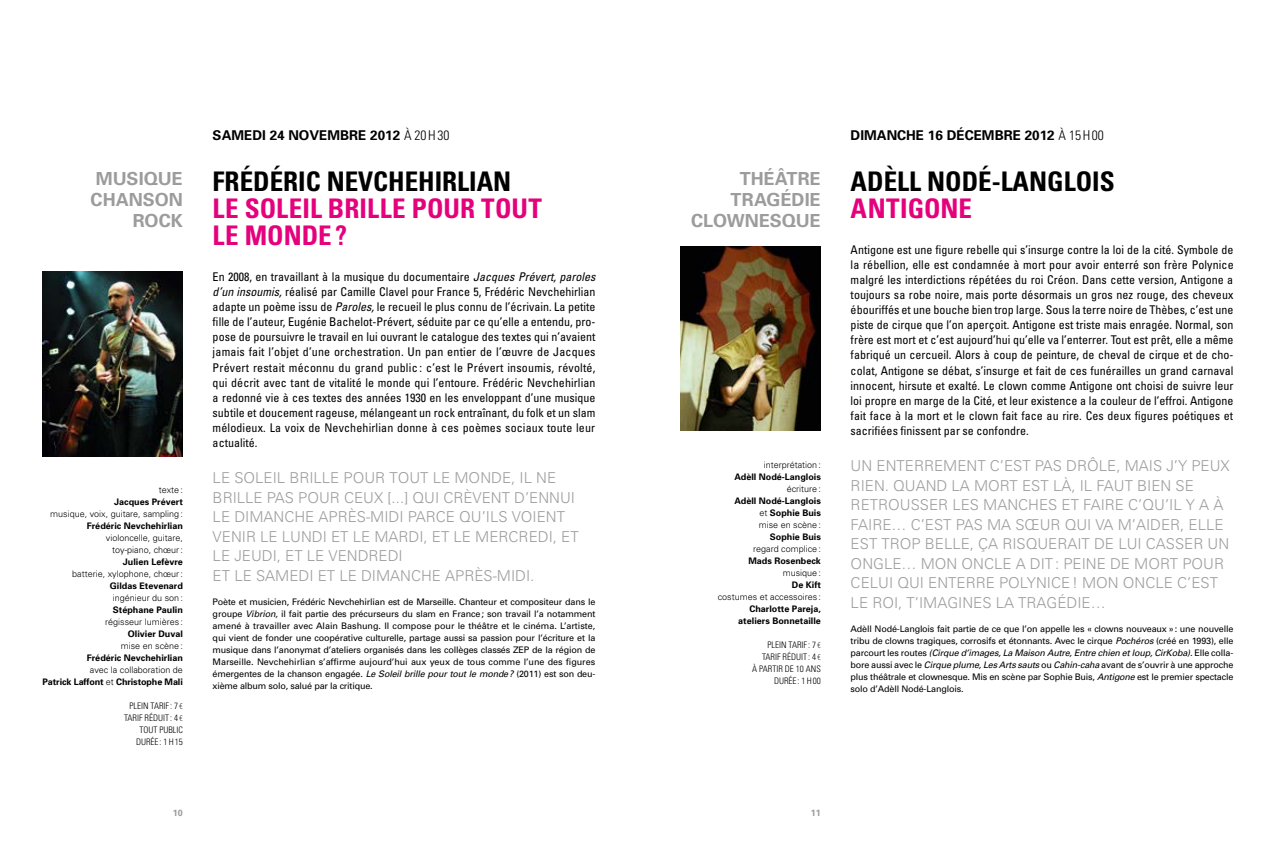
<style>
.page{position:relative;width:1276px;height:851px;background:#fff}
.page>*{position:absolute;margin:0;border:0;box-sizing:border-box;transform-origin:0 0}
.t1{font:700 condensed 27px "Univers";color:#000}
.t2{font:700 condensed 27px/27px "Univers";color:#e5007c}
.t3{font:700 18px/21px "Univers";letter-spacing:.005em;color:#9c9c9d}
.t4{font:300 15px/19.5px "Univers";color:#9c9c9d}
.t5{font:700 13.5px "Univers";color:#000}
.t6{font:condensed 12px/15px "Univers";letter-spacing:.005em;color:#000;text-align:justify}
.t7{font:9px/12px "Univers";letter-spacing:-.02em;color:#000;text-align:justify}
.t8{font:700 9px/12px "Univers";color:#000;text-align:right}
.t9{font:300 9px/12px "Univers";color:#000;text-align:right}
.t10{font:300 condensed 9px/12px "Univers";color:#000;text-align:right}
.t11{font:700 9px "Univers";color:#9c9c9d}
.s1{font-weight:300}
.s2{font-family:"Myriad Pro"}
.s3{font-weight:300;font-stretch:condensed}
.s4{font-style:italic}
</style>
<div class="page">
<img style="left:43px;top:271px;width:140px;height:185px">
<img style="left:680px;top:246px;width:141px;height:185px">
<h2 class="t3" style="left:96px;top:167px;width:89px">musique</h2>
<h2 class="t3" style="left:90px;top:188px;width:40px">chanson</h2>
<h2 class="t3" style="left:133px;top:209px;width:14px">roc</h2>
<h2 class="t3" style="left:171px;top:209px;width:14px">k</h2>
<p class="t9" style="left:159px;top:484px;width:26px">texte:</p>
<p class="t8" style="left:114px;top:495px;width:70px">Jacques Prévert</p>
<p class="t9" style="left:50px;top:508px;width:134px">musique, voix, guitare, sampling:</p>
<p class="t8" style="left:87px;top:519px;width:98px">Frédéric Nevchehirlian</p>
<p class="t9" style="left:106px;top:531px;width:79px">violoncelle, guitare, toy-piano, chœur:</p>
<p class="t8" style="left:123px;top:555px;width:62px">Julien Lefèvre</p>
<p class="t9" style="left:72px;top:567px;width:112px">batterie, xylophone, chœur:</p>
<p class="t8" style="left:110px;top:579px;width:75px">Gildas Etevenard</p>
<p class="t9" style="left:113px;top:591px;width:72px">ingénieur du son:</p>
<p class="t8" style="left:113px;top:603px;width:72px">Stéphane Paulin</p>
<p class="t9" style="left:105px;top:615px;width:79px">régisseur lumières :</p>
<p class="t8" style="left:128px;top:627px;width:57px">Olivier Duval</p>
<p class="t9" style="left:121px;top:639px;width:64px">mise en scène:</p>
<p class="t8" style="left:87px;top:651px;width:98px">Frédéric Nevchehirlian</p>
<p class="t8" style="left:43px;top:663px;width:142px"><span class="s1">avec la collaboration de<br></span>Patrick Laffont <span class="s1">et</span> Christophe Mali</p>
<p class="t10" style="left:124px;top:700px;width:60px">PLEIN TARIF: 7 <span class="s2">€<br></span>TARIF RÉDUIT : 4 <span class="s2">€<br></span>TOUT PUBLIC<br>DURÉE : 1H15</p>
<p class="t5" style="left:213px;top:127px;width:238px">SAMEDI 24 NOVEMBRE 2012 <span class="s3">À 20H30</span></p>
<h1 class="t1" style="left:213px;top:165px;width:300px">FRÉDÉRIC NEVCHEHIRLIAN</h1>
<h1 class="t2" style="left:213px;top:194px;width:331px">LE SOLEIL BRILLE POUR TOUT<br>LE MONDE ?</h1>
<p class="t6" style="left:213px;top:269px;width:384px">En 2008, en travaillant à la musique du documentaire <span class="s4">Jacques Prévert, paroles d’un insoumis,</span> réalisé par Camille Clavel pour France 5, Frédéric Nevchehirlian adapte un poème issu de <span class="s4">Paroles,</span> le recueil le plus connu de l’écrivain. La petite fille de l’auteur, Eugénie Bachelot-Prévert, séduite par ce qu’elle a entendu, pro&shy;pose de poursuivre le travail en lui ouvrant le catalogue des textes qui n’avaient jamais fait l’objet d’une orchestration. Un pan entier de l’œuvre de Jacques Prévert restait méconnu du grand public : c’est le Prévert insoumis, révolté, qui décrit avec tant de vitalité le monde qui l’entoure. Frédéric Nevchehirlian a redonné vie à ces textes des années 1930 en les enveloppant d’une musique subtile et doucement rageuse, mélangeant un rock entraînant, du folk et un slam mélodieux. La voix de Nevchehirlian donne à ces poèmes sociaux toute leur actualité.</p>
<p class="t4" style="left:213px;top:467px;width:31px">Le soleil</p>
<p class="t4" style="left:289px;top:467px;width:9px">brille</p>
<p class="t4" style="left:343px;top:467px;width:11px">pour</p>
<p class="t4" style="left:389px;top:467px;width:11px">tout</p>
<p class="t4" style="left:433px;top:467px;width:34px">le monde</p>
<p class="t4" style="left:511px;top:467px;width:35px">, il ne</p>
<p class="t4" style="left:213px;top:487px;width:9px">brille</p>
<p class="t4" style="left:267px;top:487px;width:10px">pas</p>
<p class="t4" style="left:298px;top:487px;width:11px">pour</p>
<p class="t4" style="left:344px;top:487px;width:11px">ceu</p>
<p class="t4" style="left:374px;top:487px;width:48px">x [...] qui</p>
<p class="t4" style="left:443px;top:487px;width:49px">cr Èvent</p>
<p class="t4" style="left:514px;top:487px;width:25px">d’ennui</p>
<p class="t4" style="left:213px;top:506px;width:33px">le dimanche</p>
<p class="t4" style="left:318px;top:506px;width:11px">apr</p>
<p class="t4" style="left:348px;top:506px;width:32px">Ès-midi</p>
<p class="t4" style="left:408px;top:506px;width:19px">Parce</p>
<p class="t4" style="left:459px;top:506px;width:35px">qu’ils</p>
<p class="t4" style="left:512px;top:506px;width:19px">voient</p>
<p class="t4" style="left:213px;top:526px;width:19px">venir</p>
<p class="t4" style="left:260px;top:526px;width:32px">le lundi</p>
<p class="t4" style="left:331px;top:526px;width:54px">Etle mardi</p>
<p class="t4" style="left:423px;top:526px;width:62px">, etlemercredi</p>
<p class="t4" style="left:553px;top:526px;width:18px">, et</p>
<p class="t4" style="left:213px;top:545px;width:31px">le jeudi</p>
<p class="t4" style="left:277px;top:545px;width:71px">, et le vendredi</p>
<p class="t4" style="left:213px;top:565px;width:54px">Etle samedi</p>
<p class="t4" style="left:318px;top:565px;width:55px">Etle dimanche</p>
<p class="t4" style="left:445px;top:565px;width:11px">apr</p>
<p class="t4" style="left:474px;top:565px;width:32px">Ès-midi</p>
<p class="t4" style="left:530px;top:565px;width:6px">.</p>
<p class="t7" style="left:213px;top:596px;width:384px">Poète et musicien, Frédéric Nevchehirlian est de Marseille. Chanteur et compositeur dans le groupe <span class="s4">Vibrion,</span> il fait partie des précurseurs du slam en France; son travail l’a notamment amené à travailler avec Alain Bashung. Il compose pour le théâtre et le cinéma. L’artiste, qui vient de fonder une coopérative culturelle, partage aussi sa passion pour l’écriture et la musique dans l’anonymat d’ateliers organisés dans les collèges classés ZEP de la région de Marseille. Nevchehirlian s’affirme aujourd’hui aux yeux de tous comme l’une des figures émergentes de la chanson engagée. <span class="s4">Le Soleil brille pour tout le monde?</span> (2011) est son deu&shy;xième album solo, salué par la critique.</p>
<h2 class="t3" style="left:730px;top:167px;width:92px;text-indent:9px">théâtre trag</h2>
<h2 class="t3" style="left:780px;top:188px;width:42px">édie</h2>
<h2 class="t3" style="left:691px;top:209px;width:15px">clown</h2>
<h2 class="t3" style="left:759px;top:209px;width:63px">esque</h2>
<p class="t9" style="left:763px;top:458px;width:59px">interprétation:</p>
<p class="t8" style="left:734px;top:470px;width:88px">Adèll Nodé-Langlois</p>
<p class="t9" style="left:787px;top:482px;width:36px">écriture:</p>
<p class="t8" style="left:758px;top:494px;width:64px;text-align:justify;text-indent:-24px">Adèll Nodé-Langlois <span class="s1">et</span> Sophie Buis <span class="s1">mise en scène:</span></p>
<p class="t8" style="left:770px;top:530px;width:53px">Sophie Buis</p>
<p class="t9" style="left:753px;top:542px;width:69px">regard complice:</p>
<p class="t8" style="left:748px;top:554px;width:74px">Mads Rosenbeck</p>
<p class="t9" style="left:782px;top:566px;width:40px">musique:</p>
<p class="t8" style="left:792px;top:578px;width:31px">De Kift</p>
<p class="t9" style="left:717px;top:590px;width:105px">costumes et accessoires :</p>
<p class="t8" style="left:738px;top:602px;width:84px">Charlotte Pareja, ateliers Bonnetaille</p>
<p class="t10" style="left:752px;top:638px;width:70px">PLEIN TARIF: 7 <span class="s2">€<br></span>TARIF RÉDUIT : 4 <span class="s2">€<br></span>À PARTIR DE 10 ANS<br>DURÉE : 1H00</p>
<p class="t11" style="left:173px;top:806px;width:12px">10</p>
<p class="t11" style="left:811px;top:806px;width:12px">11</p>
<p class="t5" style="left:850px;top:127px;width:255px">DIMANCHE 16 DÉCEMBRE 2012 <span class="s3">À 15H00</span></p>
<h1 class="t1" style="left:850px;top:165px;width:263px">ADÈLL NODÉ-LANGLOIS</h1>
<h1 class="t2" style="left:850px;top:194px;width:120px">ANTIGONE</h1>
<p class="t6" style="left:850px;top:242px;width:384px">Antigone est une figure rebelle qui s’insurge contre la loi de la cité. Symbole de la rébellion, elle est condamnée à mort pour avoir enterré son frère Polynice malgré les interdictions répétées du roi Créon. Dans cette version, Antigone a toujours sa robe noire, mais porte désormais un gros nez rouge, des cheveux ébouriffés et une bouche bien trop large. Sous la terre noire de Thèbes, c’est une piste de cirque que l’on aperçoit. Antigone est triste mais enragée. Normal, son frère est mort et c’est aujourd’hui qu’elle va l’enterrer. Tout est prêt, elle a même fabriqué un cercueil. Alors à coup de peinture, de cheval de cirque et de cho&shy;colat, Antigone se débat, s’insurge et fait de ces funérailles un grand carnaval innocent, hirsute et exalté. Le clown comme Antigone ont choisi de suivre leur loi propre en marge de la Cité, et leur existence a la couleur de l’effroi. Antigone fait face à la mort et le clown fait face au rire. Ces deux figures poétiques et sacrifiées finissent par se confondre.</p>
<p class="t4" style="left:850px;top:455px;width:380px">UN ENTERREMENT C’EST PAS DRÔLE, MAIS J’Y PEUX RIEN. QUAND LA MORT EST LÀ, IL FAUT BIEN SE RETROUSSER LES MANCHES ET FAIRE C’QU’IL Y A À FAIRE… C’EST PAS MA SŒUR QUI VA M’AIDER, ELLE EST TROP BELLE, ÇA RISQUERAIT DE LUI CASSER UN ONGLE… MON ONCLE A DIT: PEINE DE MORT POUR CELUI QUI ENTERRE POLYNICE! MON ONCLE C’EST LE ROI, T’IMAGINES LA TRAGÉDIE…</p>
<p class="t7" style="left:850px;top:623px;width:384px">Adèll Nodé-Langlois fait partie de ce que l’on appelle les « clowns nouveaux »: une nouvelle tribu de clowns tragiques, corrosifs et étonnants. Avec le cirque <span class="s4">Pochéros</span> (créé en 1993), elle parcourt les routes <span class="s4">(Cirque d’images, La Maison Autre, Entre chien et loup, CirKoba).</span> Elle colla&shy;bore aussi avec le <span class="s4">Cirque plume, Les Arts sauts</span> ou <span class="s4">Cahin-caha</span> avant de s’ouvrir à une approche plus théâtrale et clownesque. Mis en scène par Sophie Buis, <span class="s4">Antigone</span> est le premier spectacle solo d’Adèll Nodé-Langlois.</p>
</div>
